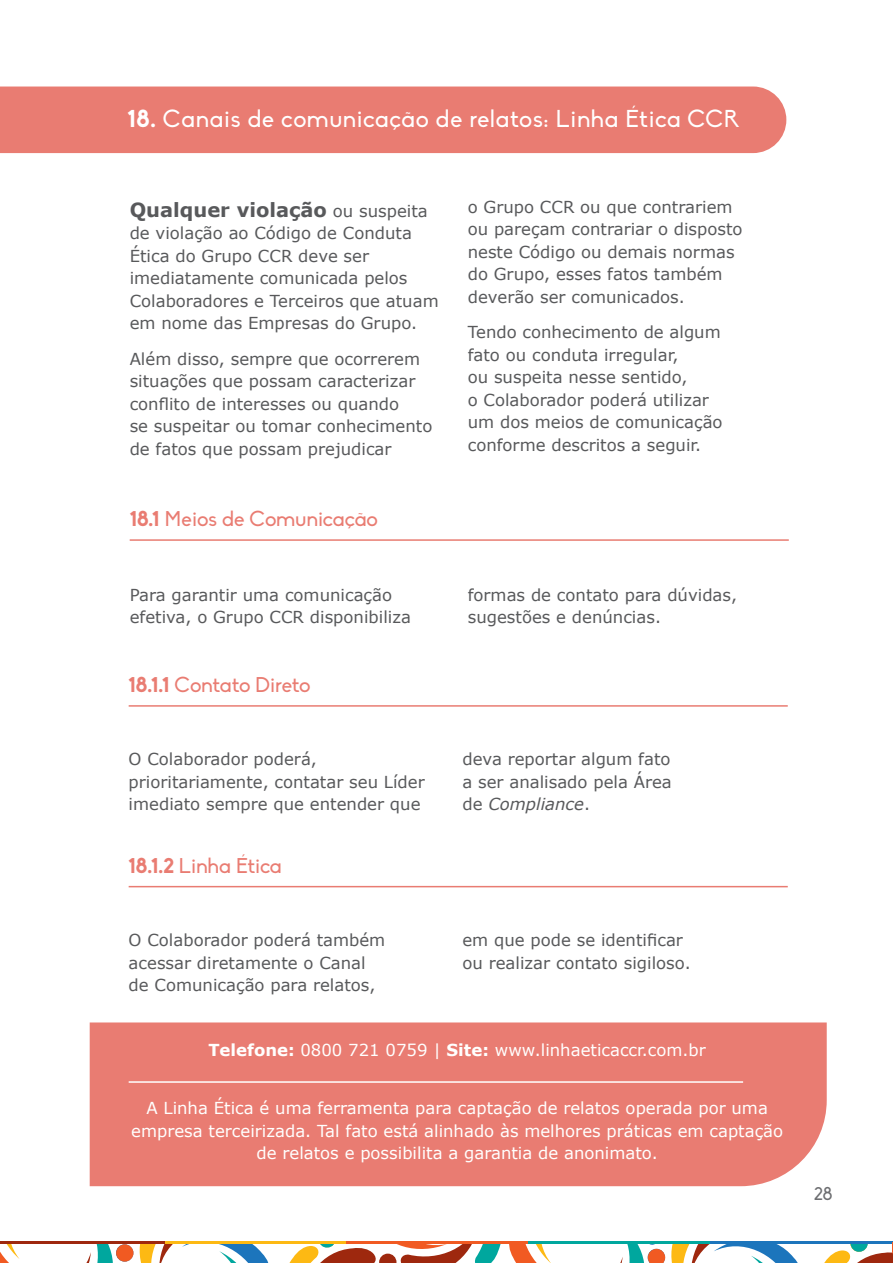
<style>
.page{position:relative;width:893px;height:1263px;background:#fff}
.page>*{position:absolute;margin:0;border:0;box-sizing:border-box;transform-origin:0 0}
.t1{font:24px "Biko";letter-spacing:.03em;color:#fff}
.t2{font:21px "Biko";color:#e97c72}
.t3{font:700 19.5px "Verdana";color:#58595b}
.t4{font:18px "Biko";color:#6d6e71}
.t5{font:16.5px/22.5px "Verdana";color:#58595b}
.t6{font:16.5px/22.5px "Verdana";color:#fffffe;text-align:center}
.s1{font-weight:700}
.s2{font-weight:400;font-size:16.5px}
.s3{font-style:italic}
</style>
<div class="page">
<svg style="left:0;top:1244px;width:121px;height:19px"></svg>
<div style="left:116px;top:1244px;width:17px;height:17px;background:#f15a22;border-radius:50%"></div>
<hr style="left:164px;top:1242px;width:182px;height:2px;background:#fdb913">
<hr style="left:0;top:1242px;width:164px;height:2px;background:#9e280e">
<hr style="left:346px;top:1242px;width:183px;height:2px;background:#f15a22">
<hr style="left:529px;top:1242px;width:182px;height:2px;background:#00a79e">
<hr style="left:711px;top:1242px;width:182px;height:2px;background:#1c75bc">
<svg style="left:131px;top:1243px;width:762px;height:20px"></svg>
<hr style="left:130px;top:539px;width:659px;height:2px;background:#e97c72">
<div style="left:0;top:87px;width:786px;height:66px;background:#e97c72"></div>
<hr style="left:129px;top:705px;width:659px;height:2px;background:#e97c72">
<hr style="left:129px;top:886px;width:659px;height:1px;background:#e97c72">
<div style="left:90px;top:1022px;width:737px;height:164px;background:#e97c72"></div>
<hr style="left:129px;top:1081px;width:614px;height:2px;background:#fff">
<h1 class="t1" style="left:128px;top:106px;width:614px"><span class="s1">18.</span> Canais de comunicação de relatos: Linha Ética CCR</h1>
<p class="t3" style="left:130px;top:196px;width:300px">Qualquer violação <span class="s2">ou suspeita</span></p>
<p class="t5" style="left:130px;top:222px;width:311px">de violação ao Código de Conduta<br>Ética do Grupo CCR deve ser imediatamente comunicada pelos<br>Colaboradores e Terceiros que atuam em nome das Empresas do Grupo.</p>
<p class="t5" style="left:130px;top:347px;width:304px">Além disso, sempre que ocorrerem situações que possam caracterizar conflito de interesses ou quando<br>se suspeitar ou tomar conhecimento de fatos que possam prejudicar</p>
<p class="t2" style="left:130px;top:507px;width:250px"><span class="s1">18.1</span> Meios de Comunicação</p>
<p class="t5" style="left:130px;top:583px;width:283px">Para garantir uma comunicação efetiva, o Grupo CCR disponibiliza</p>
<p class="t2" style="left:129px;top:673px;width:184px"><span class="s1">18.1.1</span> Contato Direto</p>
<p class="t5" style="left:129px;top:748px;width:298px">O Colaborador poderá, prioritariamente, contatar seu Líder imediato sempre que entender que</p>
<p class="t2" style="left:129px;top:853px;width:155px"><span class="s1">18.1.2</span> Linha Ética</p>
<p class="t5" style="left:129px;top:929px;width:258px">O Colaborador poderá também acessar diretamente o Canal de Comunicação para relatos,</p>
<p class="t5" style="left:468px;top:195px;width:276px">o Grupo CCR ou que contrariem ou pareçam contrariar o disposto neste Código ou demais normas do Grupo, esses fatos também deverão ser comunicados.</p>
<p class="t5" style="left:468px;top:321px;width:256px">Tendo conhecimento de algum fato ou conduta irregular,<br>ou suspeita nesse sentido,<br>o Colaborador poderá utilizar um dos meios de comunicação conforme descritos a seguir.</p>
<p class="t5" style="left:468px;top:583px;width:271px">formas de contato para dúvidas, sugestões e denúncias.</p>
<p class="t5" style="left:462px;top:748px;width:211px;text-align:justify">deva reportar algum fato a ser analisado pela Área de <span class="s3">Compliance</span>.</p>
<p class="t5" style="left:462px;top:929px;width:230px">em que pode se identificar ou realizar contato sigiloso.</p>
<p class="t6" style="left:208px;top:1039px;width:499px"><span class="s1">Telefone:</span> 0800 721 0759 | <span class="s1">Site:</span> www.linhaeticaccr.com.br</p>
<p class="t6" style="left:131px;top:1097px;width:653px">A Linha Ética é uma ferramenta para captação de relatos operada por uma empresa terceirizada. Tal fato está alinhado às melhores práticas em captação de relatos e possibilita a garantia de anonimato.</p>
<p class="t4" style="left:814px;top:1183px;width:20px">28</p>
</div>
